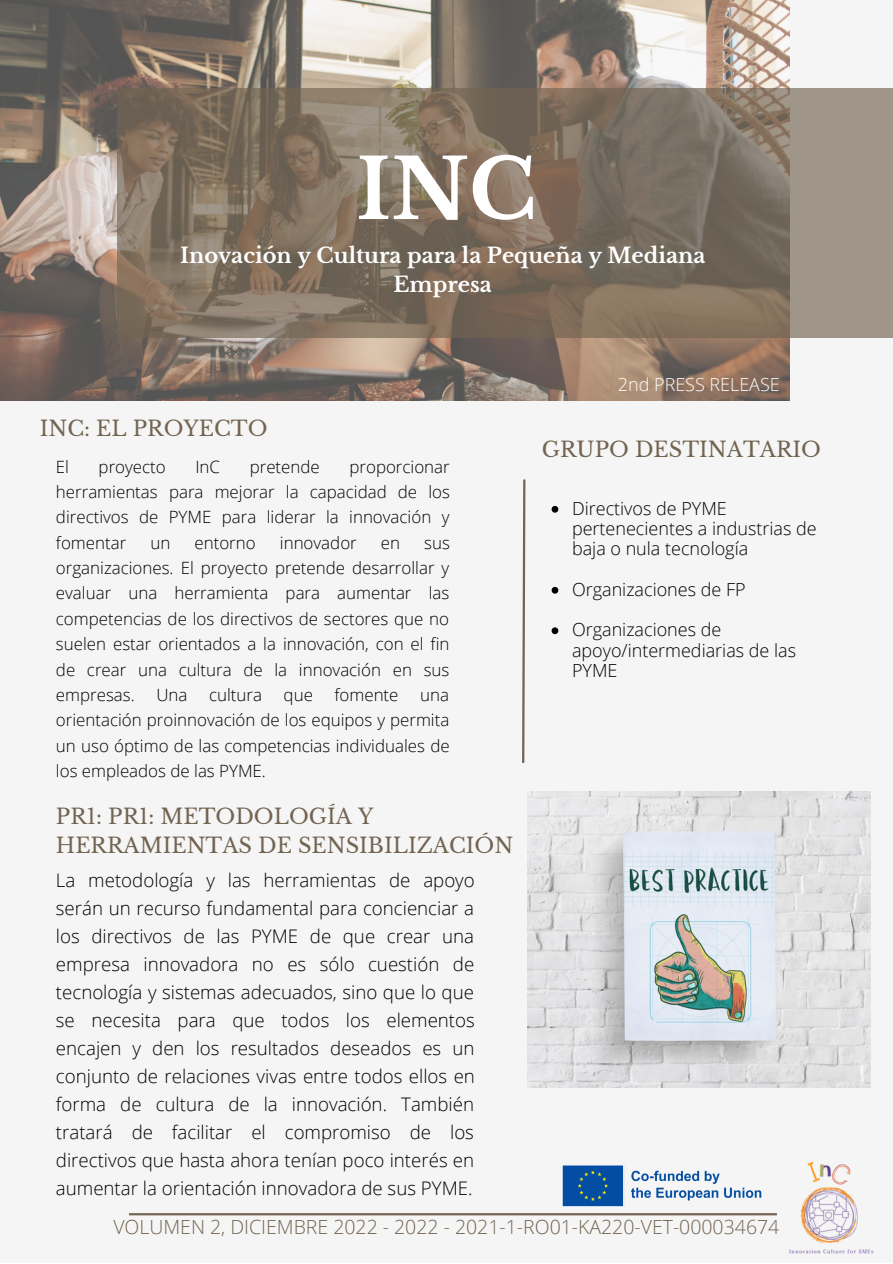
<style>
.page{position:relative;width:893px;height:1264px;background:#fff}
.page>*{position:absolute;margin:0;border:0;box-sizing:border-box;transform-origin:0 0}
.t1{font:700 82.5px "Libre Baskerville";color:#fff}
.t2{font:21px/29.2px "Libre Baskerville";color:#726451}
.t3{font:700 21px/29.2px "Libre Baskerville";color:#fff;text-align:center}
.t4{font:300 19.5px "Open Sans";color:#726451}
.t5{font:300 18.75px/28px "Open Sans";color:#000;text-align:justify}
.t6{font:300 18px/20.2px "Open Sans";color:#000}
.t7{font:300 18px "Open Sans";color:#fefdfd}
.t8{font:300 16.95px/25.3px "Open Sans";color:#000;text-align:justify}
</style>
<div class="page">
<div style="left:0;top:0;width:892px;height:1262px;background:#f5f5f5"></div>
<img style="left:0;top:0;width:789px;height:401px">
<svg style="left:522px;top:479px;width:4px;height:284px"></svg>
<svg style="left:117px;top:89px;width:775px;height:249px;background:#827565"></svg>
<hr style="left:129px;top:1213px;width:647px;height:2px;background:#726451">
<img style="left:767px;top:1161px;width:107px;height:93px">
<img style="left:562px;top:1163px;width:214px;height:45px">
<img style="left:527px;top:791px;width:343px;height:296px">
<svg style="left:551px;top:506px;width:7px;height:6px"></svg>
<svg style="left:551px;top:587px;width:7px;height:6px"></svg>
<svg style="left:551px;top:627px;width:7px;height:7px"></svg>
<h1 class="t1" style="left:356px;top:139px;width:182px">INC</h1>
<p class="t3" style="left:180px;top:241px;width:526px">Inovación y Cultura para la Pequeña y Mediana<br>Empresa</p>
<p class="t2" style="left:40px;top:414px;width:229px">INC: EL PROYECTO</p>
<p class="t8" style="left:56px;top:453px;width:15px">El</p>
<p class="t8" style="left:99px;top:453px;width:69px">proyecto</p>
<p class="t8" style="left:195px;top:453px;width:26px">InC</p>
<p class="t8" style="left:250px;top:453px;width:72px">pretende</p>
<p class="t8" style="left:56px;top:453px;width:395px;text-indent:293px">proporcionar herramientas para mejorar la capacidad de los directivos de PYME para liderar la innovación y fomentar</p>
<p class="t8" style="left:150px;top:529px;width:21px">un</p>
<p class="t8" style="left:194px;top:529px;width:63px">entorno</p>
<p class="t8" style="left:280px;top:529px;width:78px">innovador</p>
<p class="t8" style="left:381px;top:529px;width:21px">en</p>
<p class="t8" style="left:56px;top:529px;width:395px;text-indent:368px">sus organizaciones. El proyecto pretende desarrollar y evaluar una herramienta para aumentar las competencias de los directivos de sectores que no suelen estar orientados a la innovación, con el fin de crear una cultura de la innovación en sus empresas.</p>
<p class="t8" style="left:156px;top:681px;width:33px">Una</p>
<p class="t8" style="left:209px;top:681px;width:54px">cultura</p>
<p class="t8" style="left:283px;top:681px;width:31px">que</p>
<p class="t8" style="left:334px;top:681px;width:66px">fomente</p>
<p class="t8" style="left:56px;top:681px;width:395px;text-indent:364px">una orientación proinnovación de los equipos y permita un uso óptimo de las competencias individuales de los empleados de las PYME.</p>
<p class="t2" style="left:56px;top:802px;width:459px">PR1: PR1: METODOLOGÍA Y<br>HERRAMIENTAS DE SENSIBILIZACIÓN</p>
<p class="t5" style="left:56px;top:865px;width:420px">La metodología y las herramientas de apoyo serán un recurso fundamental para concienciar a los directivos de las PYME de que crear una empresa innovadora no es sólo cuestión de tecnología y sistemas adecuados, sino que lo que se necesita para que todos los elementos encajen y den los resultados deseados es un conjunto de relaciones vivas entre todos ellos en forma de cultura de la innovación. También tratará de facilitar el compromiso de los directivos que hasta ahora tenían poco interés en aumentar la orientación innovadora de sus PYME.</p>
<p class="t7" style="left:618px;top:372px;width:163px">2nd PRESS RELEASE</p>
<p class="t2" style="left:542px;top:435px;width:281px">GRUPO DESTINATARIO</p>
<p class="t6" style="left:572px;top:498px;width:246px">Directivos de PYME pertenecientes a industrias de baja o nula tecnología</p>
<p class="t6" style="left:572px;top:578px;width:175px">Organizaciones de FP</p>
<p class="t6" style="left:572px;top:619px;width:225px">Organizaciones de apoyo/intermediarias de las<br>PYME</p>
<p class="t4" style="left:113px;top:1213px;width:667px">VOLUMEN 2, DICIEMBRE 2022 - 2022 - 2021-1-RO01-KA220-VET-000034674</p>
</div>
